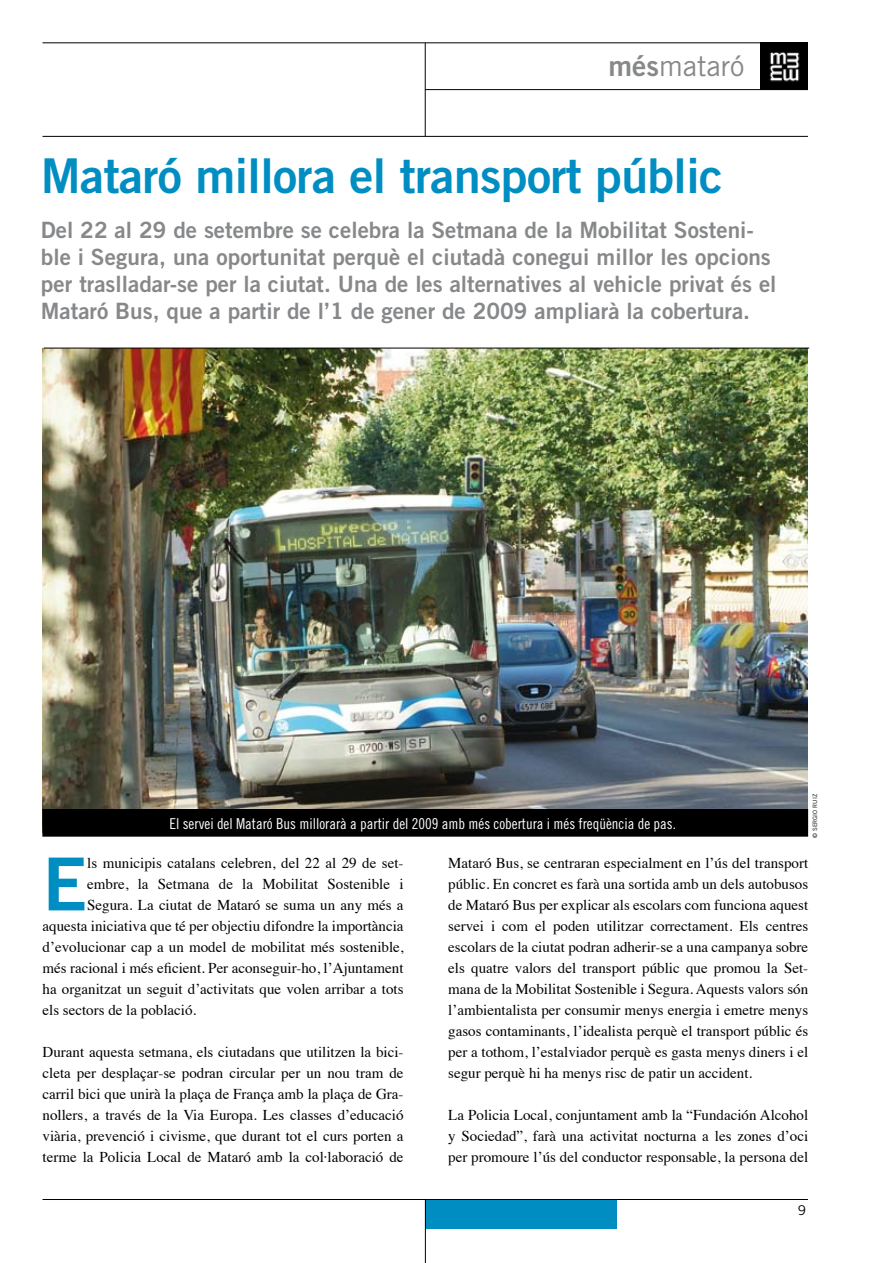
<style>
.page{position:relative;width:893px;height:1263px;background:#fff}
.page>*{position:absolute;margin:0;border:0;box-sizing:border-box;transform-origin:0 0}
.t1{font:73.2px "Trade Gothic Bold Two";color:#008ec2}
.t2{font:48px "Trade Gothic Bold Two";letter-spacing:-.01em;color:#008ec2}
.t3{font:28.5px "Trade Gothic";color:#87888a}
.t4{font:22.5px/27px "Trade Gothic Bold Two";color:#87888a}
.t5{font:15px/21px "Times";color:#000;text-align:justify}
.t6{font:15px "Trade Gothic Cond Eighteen";color:#fff}
.t7{font:13.5px "Trade Gothic";color:#000}
.t8{font:6px "Trade Gothic";color:#000}
.s1{font-family:"Trade Gothic Bold Two"}
</style>
<div class="page">
<hr style="left:43px;top:43px;width:765px;height:1px;background:#000">
<hr style="left:43px;top:136px;width:765px;height:1px;background:#000">
<hr style="left:425px;top:43px;width:1px;height:93px;background:#000">
<hr style="left:425px;top:89px;width:383px;height:1px;background:#000">
<img style="left:761px;top:44px;width:47px;height:45px">
<div style="left:425px;top:1199px;width:192px;height:30px;background:#008ec2"></div>
<hr style="left:425px;top:1199px;width:1px;height:64px;background:#000">
<hr style="left:43px;top:1199px;width:765px;height:1px;background:#000">
<img style="left:43px;top:348px;width:765px;height:461px">
<div style="left:43px;top:810px;width:764px;height:26px;background:#000"></div>
<div style="left:42px;top:809px;width:766px;height:28px;border:2px solid #000"></div>
<hr style="left:44px;top:348px;width:765px;height:1px;background:#000">
<h3 class="t3" style="left:608px;top:49px;width:138px"><span class="s1">més</span>mataró</h3>
<h2 class="t2" style="left:41px;top:146px;width:684px">Mataró millora el transport públic</h2>
<p class="t4" style="left:41px;top:216px;width:737px">Del 22 al 29 de setembre se celebra la Setmana de la Mobilitat Sosteni&shy;ble i Segura, una oportunitat perquè el ciutadà conegui millor les opcions per traslladar-se per la ciutat. Una de les alternatives al vehicle privat és el Mataró Bus, que a partir de l’1 de gener de 2009 ampliarà la cobertura.</p>
<p class="t6" style="left:169px;top:815px;width:508px">El servei del Mataró Bus millorarà a partir del 2009 amb més cobertura i més freqüència de pas.</p>
<p class="t8" style="left:811px;top:837px;width:45px;rotate:-90deg">© SERGIO RUIZ</p>
<h1 class="t1" style="left:43px;top:839px;width:46px">E</h1>
<p class="t5" style="left:87px;top:851px;width:318px">ls municipis catalans celebren, del 22 al 29 de set-</p>
<p class="t5" style="left:87px;top:872px;width:318px">embre, la Setmana de la Mobilitat Sostenible i</p>
<p class="t5" style="left:87px;top:893px;width:318px">Segura. La ciutat de Mataró se suma un any més a</p>
<p class="t5" style="left:43px;top:914px;width:363px">aquesta iniciativa que té per objectiu difondre la importància</p>
<p class="t5" style="left:43px;top:935px;width:363px">d’evolucionar cap a un model de mobilitat més sostenible,</p>
<p class="t5" style="left:43px;top:956px;width:363px">més racional i més eficient. Per aconseguir-ho, l’Ajuntament</p>
<p class="t5" style="left:43px;top:977px;width:362px">ha organitzat un seguit d’activitats que volen arribar a tots</p>
<p class="t5" style="left:43px;top:998px;width:155px">els sectors de la població.</p>
<p class="t5" style="left:43px;top:1040px;width:363px">Durant aquesta setmana, els ciutadans que utilitzen la bici&shy;cleta per desplaçar-se podran circular per un nou tram de carril bici que unirà la plaça de França amb la plaça de Gra&shy;nollers, a través de la Via Europa. Les classes d’educació viària, prevenció i civisme, que durant tot el curs porten a terme la Policia Local de Mataró amb la col·laboració de</p>
<p class="t5" style="left:448px;top:851px;width:362px">Mataró Bus, se centraran especialment en l’ús del transport públic. En concret es farà una sortida amb un dels autobusos de Mataró Bus per explicar als escolars com funciona aquest servei i com el poden utilitzar correctament. Els centres escolars de la ciutat podran adherir-se a una campanya sobre els quatre valors del transport públic que promou la Set&shy;mana de la Mobilitat Sostenible i Segura. Aquests valors són l’ambientalista per consumir menys energia i emetre menys gasos contaminants, l’idealista perquè el transport públic és per a tothom, l’estalviador perquè es gasta menys diners i el segur perquè hi ha menys risc de patir un accident.</p>
<p class="t5" style="left:448px;top:1103px;width:362px">La Policia Local, conjuntament amb la “Fundación Alcohol y Sociedad”, farà una activitat nocturna a les zones d’oci per promoure l’ús del conductor responsable, la persona del</p>
<p class="t7" style="left:798px;top:1201px;width:10px">9</p>
</div>
